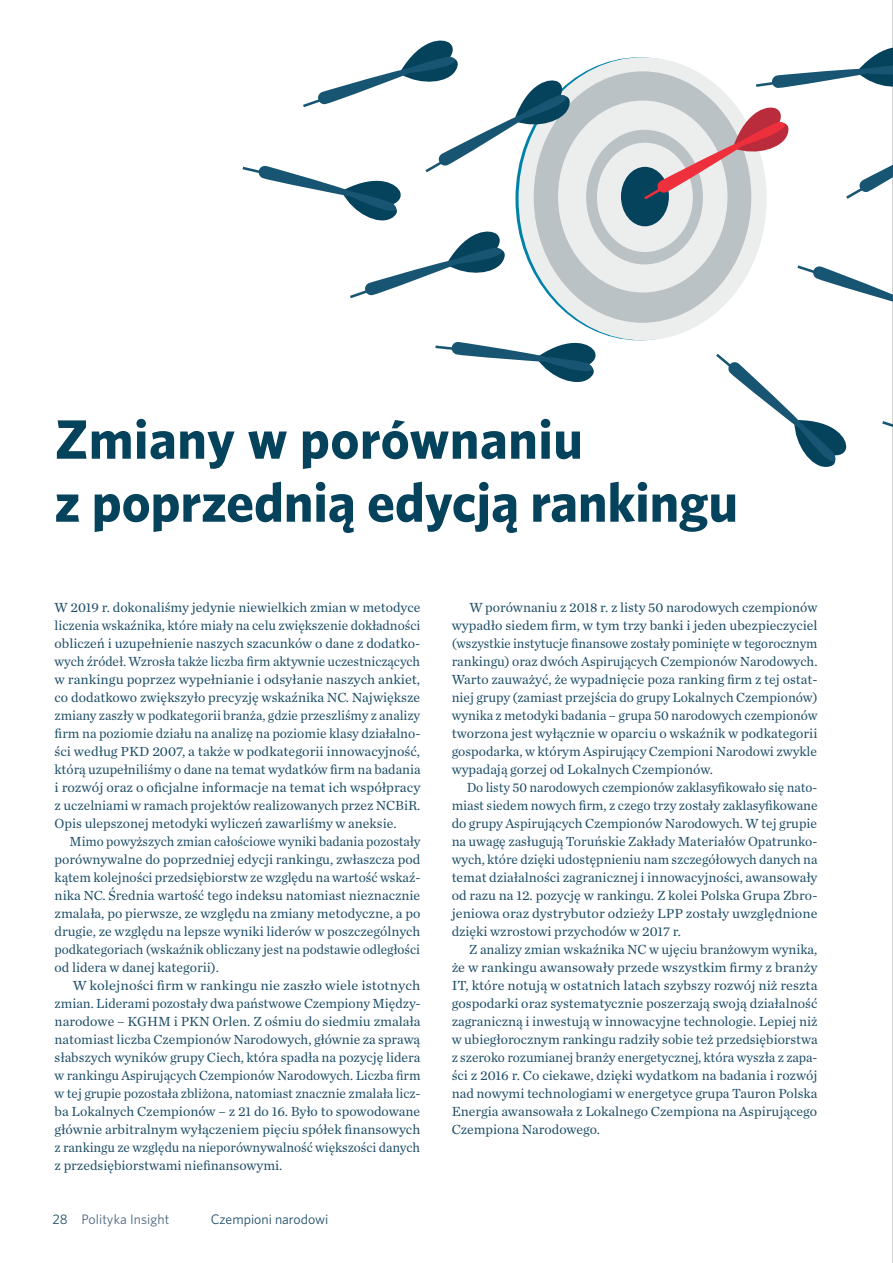
<style>
.page{position:relative;width:893px;height:1263px;background:#fff}
.page>*{position:absolute;margin:0;border:0;box-sizing:border-box;transform-origin:0 0}
.Tytuł_rodziału{font:700 55.5px/63px "Whitney";color:#05425c}
.Body{font:13.8px/18px "Chronicle Text G1";color:#1e4e67;text-align:justify}
.Body-2{font:13.8px/18px "Chronicle Text G1";color:#1e4e67;text-align:justify;scale:.96 1}
.Body-3{font:13.8px/18px "Chronicle Text G1";color:#1e4e67;text-align:justify;scale:1.05 1}
.t1{font:13.8px "Whitney";letter-spacing:.005em;color:#4d677e}
.t2{font:13.8px "Whitney";color:#1e4e67}
.s1{color:#1e4e67}
</style>
<div class="page">
<hr style="left:892px;top:0;width:1px;height:1263px;background:#a8a9ad">
<svg style="left:882px;top:421px;width:11px;height:68px"></svg>
<svg style="left:716px;top:354px;width:131px;height:113px"></svg>
<svg style="left:797px;top:265px;width:96px;height:69px"></svg>
<svg style="left:846px;top:121px;width:47px;height:78px"></svg>
<svg style="left:756px;top:41px;width:137px;height:50px"></svg>
<div style="left:519px;top:57px;width:248px;height:283px;background:#ebeeed;border-radius:50%"></div>
<div style="left:534px;top:71px;width:217px;height:252px;background:#bbc2c5;border-radius:50%"></div>
<div style="left:558px;top:101px;width:169px;height:191px;background:#ebeeed;border-radius:50%"></div>
<div style="left:586px;top:130px;width:117px;height:134px;background:#bbc2c5;border-radius:50%"></div>
<div style="left:597px;top:143px;width:96px;height:109px;background:#ebeeed;border-radius:50%"></div>
<div style="left:621px;top:167px;width:48px;height:59px;background:#05425c;border-radius:50%"></div>
<svg style="left:644px;top:105px;width:145px;height:94px"></svg>
<svg style="left:435px;top:342px;width:161px;height:40px"></svg>
<svg style="left:243px;top:40px;width:337px;height:258px"></svg>
<p class="Tytuł_rodziału" style="left:55px;top:407px;width:685px">Zmiany w porównaniu<br>z poprzednią edycją rankingu</p>
<p class="Body" style="left:55px;top:598px;width:367px">W 2019 r. dokonaliśmy jedynie niewielkich zmian w metodyce liczenia wskaźnika, które miały na celu zwiększenie dokładności obliczeń i uzupełnienie naszych szacunków o dane z dodatko&shy;wych źródeł. Wzrosła także liczba firm aktywnie uczestniczących w rankingu poprzez wypełnianie i odsyłanie naszych ankiet, co dodatkowo zwiększyło precyzję wskaźnika NC. Największe zmiany zaszły w podkategorii branża, gdzie przeszliśmy z analizy firm na poziomie działu na analizę na poziomie klasy działalno&shy;ści według PKD 2007, a także w podkategorii innowacyjność, którą uzupełniliśmy o dane na temat wydatków firm na badania i rozwój oraz o oficjalne informacje na temat ich współpracy z uczelniami w ramach projektów realizowanych przez NCBiR.<br>Opis ulepszonej metodyki wyliczeń zawarliśmy w aneksie.</p>
<p class="Body-2" style="left:55px;top:832px;width:382px;text-indent:15px">Mimo powyższych zmian całościowe wyniki badania pozostały porównywalne do poprzedniej edycji rankingu, zwłaszcza pod kątem kolejności przedsiębiorstw ze względu na wartość wskaź&shy;nika NC. Średnia wartość tego indeksu natomiast nieznacznie zmalała, po pierwsze, ze względu na zmiany metodyczne, a po drugie, ze względu na lepsze wyniki liderów w poszczególnych podkategoriach (wskaźnik obliczany jest na podstawie odległości od lidera w danej kategorii).</p>
<p class="Body-3" style="left:55px;top:976px;width:350px;text-indent:18px">W kolejności firm w rankingu nie zaszło wiele istotnych zmian. Liderami pozostały dwa państwowe Czempiony Między&shy;narodowe – KGHM i PKN Orlen. Z ośmiu do siedmiu zmalała natomiast liczba Czempionów Narodowych, głównie za sprawą słabszych wyników grupy Ciech, która spadła na pozycję lidera w rankingu Aspirujących Czempionów Narodowych. Liczba firm w tej grupie pozostała zbliżona, natomiast znacznie zmalała licz&shy;ba Lokalnych Czempionów – z 21 do 16. Było to spowodowane głównie arbitralnym wyłączeniem pięciu spółek finansowych z rankingu ze względu na nieporównywalność większości danych z przedsiębiorstwami niefinansowymi.</p>
<p class="t1" style="left:53px;top:1210px;width:118px"><span class="s1">28</span> Polityka Insight</p>
<p class="t2" style="left:211px;top:1210px;width:119px">Czempioni narodowi</p>
<p class="Body" style="left:452px;top:598px;width:367px;text-indent:18px">W porównaniu z 2018 r. z listy 50 narodowych czempionów wypadło siedem firm, w tym trzy banki i jeden ubezpieczyciel (wszystkie instytucje finansowe zostały pominięte w tegorocznym rankingu) oraz dwóch Aspirujących Czempionów Narodowych.<br>Warto zauważyć, że wypadnięcie poza ranking firm z tej ostat&shy;niej grupy (zamiast przejścia do grupy Lokalnych Czempionów) wynika z metodyki badania – grupa 50 narodowych czempionów tworzona jest wyłącznie w oparciu o wskaźnik w podkategorii gospodarka, w którym Aspirujący Czempioni Narodowi zwykle wypadają gorzej od Lokalnych Czempionów.</p>
<p class="Body-2" style="left:452px;top:778px;width:383px;text-indent:15px">Do listy 50 narodowych czempionów zaklasyfikowało się nato&shy;miast siedem nowych firm, z czego trzy zostały zaklasyfikowane do grupy Aspirujących Czempionów Narodowych. W tej grupie na uwagę zasługują Toruńskie Zakłady Materiałów Opatrunko&shy;wych, które dzięki udostępnieniu nam szczegółowych danych na temat działalności zagranicznej i innowacyjności, awansowały od razu na 12. pozycję w rankingu. Z kolei Polska Grupa Zbro&shy;jeniowa oraz dystrybutor odzieży LPP zostały uwzględnione dzięki wzrostowi przychodów w 2017 r.</p>
<p class="Body" style="left:452px;top:940px;width:367px;text-indent:17px">Z analizy zmian wskaźnika NC w ujęciu branżowym wynika, że w rankingu awansowały przede wszystkim firmy z branży IT, które notują w ostatnich latach szybszy rozwój niż reszta gospodarki oraz systematycznie poszerzają swoją działalność zagraniczną i inwestują w innowacyjne technologie. Lepiej niż w ubiegłorocznym rankingu radziły sobie też przedsiębiorstwa z szeroko rozumianej branży energetycznej, która wyszła z zapa&shy;ści z 2016 r. Co ciekawe, dzięki wydatkom na badania i rozwój nad nowymi technologiami w energetyce grupa Tauron Polska Energia awansowała z Lokalnego Czempiona na Aspirującego Czempiona Narodowego.</p>
</div>
